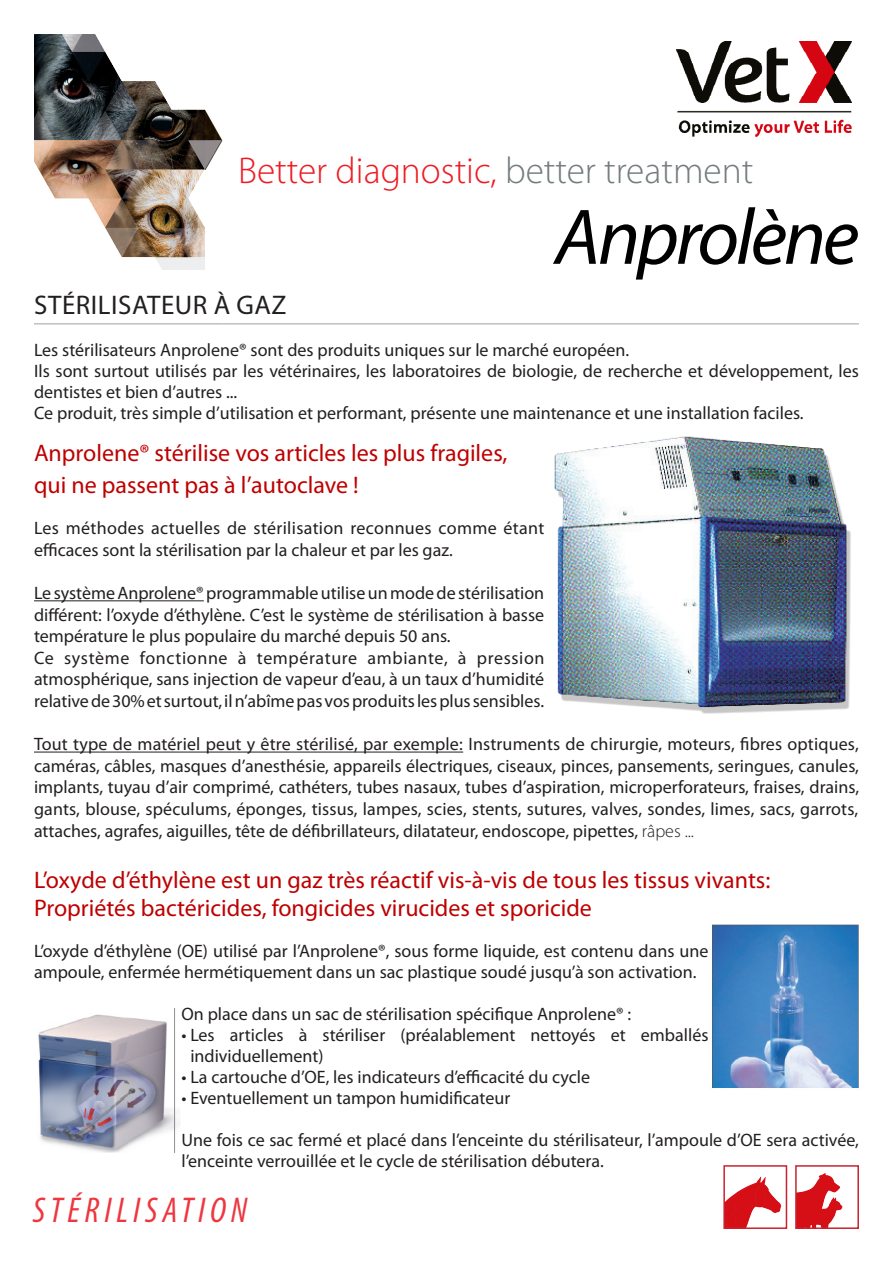
<style>
.page{position:relative;width:893px;height:1263px;background:#fff}
.page>*{position:absolute;margin:0;border:0;box-sizing:border-box;transform-origin:0 0}
.t1{font:italic 79.65px "Myriad Pro";letter-spacing:-.04em;color:#000001}
.t2{font:300 37.35px "Myriad Pro";color:#ed1c24}
.t3{font:italic condensed 36px "Myriad Pro";letter-spacing:.14em;color:#ee363f}
.t4{font:27px "Myriad Pro";letter-spacing:.02em;color:#231f20}
.t5{font:24px/31.5px "Myriad Pro";color:#be0000}
.t6{font:18px/21.6px "Myriad Pro";color:#231f20}
.s1{color:#737c7e}
.s2{font-weight:300}
</style>
<div class="page">
<img style="left:798px;top:1173px;width:45px;height:53px">
<div style="left:795px;top:1165px;width:64px;height:64px;border:2px solid #ca2230"></div>
<img style="left:726px;top:1176px;width:55px;height:50px">
<div style="left:723px;top:1165px;width:64px;height:64px;border:2px solid #ca2230"></div>
<hr style="left:34px;top:323px;width:189px;height:2px;background:#bebfc2">
<hr style="left:223px;top:323px;width:636px;height:2px;background:#bebfc2">
<img style="left:205px;top:110px;width:18px;height:32px">
<img style="left:34px;top:34px;width:171px;height:236px">
<img style="left:677px;top:42px;width:175px;height:94px">
<svg style="left:188px;top:140px;width:34px;height:59px"></svg>
<hr style="left:34px;top:600px;width:170px;height:1px;background:#231f20">
<hr style="left:34px;top:752px;width:429px;height:1px;background:#231f20">
<img style="left:554px;top:436px;width:297px;height:278px">
<img style="left:712px;top:924px;width:147px;height:165px">
<img style="left:38px;top:1009px;width:142px;height:143px">
<h2 class="t2" style="left:238px;top:148px;width:517px">Better diagnostic, <span class="s1">better treatment</span></h2>
<p class="t4" style="left:34px;top:288px;width:254px">STÉRILISATEUR À GAZ</p>
<p class="t1" style="left:555px;top:188px;width:305px">Anprolène</p>
<p class="t6" style="left:34px;top:339px;width:597px">Les stérilisateurs Anprolene® sont des produits uniques sur le marché européen.</p>
<p class="t6" style="left:34px;top:360px;width:826px;line-height:21px">Ils sont surtout utilisés par les vétérinaires, les laboratoires de biologie, de recherche et développement, les dentistes et bien d’autres ...</p>
<p class="t6" style="left:34px;top:402px;width:771px">Ce produit, très simple d’utilisation et performant, présente une maintenance et une installation faciles.</p>
<p class="t5" style="left:34px;top:437px;width:475px">Anprolene® stérilise vos articles les plus fragiles, qui ne passent pas à l’autoclave !</p>
<p class="t6" style="left:34px;top:517px;width:512px">Les méthodes actuelles de stérilisation reconnues comme étant efficaces sont la stérilisation par la chaleur et par les gaz.</p>
<p class="t6" style="left:34px;top:582px;width:512px;text-align:justify">Le système Anprolene® programmable utilise un mode de stérilisation différent: l’oxyde d’éthylène. C’est le système de stérilisation à basse température le plus populaire du marché depuis 50 ans.</p>
<p class="t6" style="left:34px;top:647px;width:512px;text-align:justify">Ce système fonctionne à température ambiante, à pression atmosphérique, sans injection de vapeur d’eau, à un taux d’humidité relative de 30% et surtout, il n’abîme pas vos produits les plus sensibles.</p>
<p class="t6" style="left:34px;top:733px;width:827px;text-align:justify">Tout type de matériel peut y être stérilisé, par exemple: Instruments de chirurgie, moteurs, fibres optiques, caméras, câbles, masques d’anesthésie, appareils électriques, ciseaux, pinces, pansements, seringues, canules, implants, tuyau d’air comprimé, cathéters, tubes nasaux, tubes d’aspiration, microperforateurs, fraises, drains, gants, blouse, spéculums, éponges, tissus, lampes, scies, stents, sutures, valves, sondes, limes, sacs, garrots, attaches, agrafes, aiguilles, tête de défibrillateurs, dilatateur, endoscope, pipettes, <span class="s2">râpes ...</span></p>
<p class="t5" style="left:34px;top:865px;width:738px;line-height:28.5px">L’oxyde d’éthylène est un gaz très réactif vis-à-vis de tous les tissus vivants:<br>Propriétés bactéricides, fongicides virucides et sporicide</p>
<p class="t6" style="left:34px;top:940px;width:676px;line-height:21px">L’oxyde d’éthylène (OE) utilisé par l’Anprolene®, sous forme liquide, est contenu dans une ampoule, enfermée hermétiquement dans un sac plastique soudé jusqu’à son activation.</p>
<p class="t6" style="left:181px;top:1003px;width:451px">On place dans un sac de stérilisation spécifique Anprolene® :</p>
<p class="t6" style="left:190px;top:1024px;width:520px;line-height:21px;text-indent:-9px">• Les articles à stériliser (préalablement nettoyés et emballés individuellement)</p>
<p class="t6" style="left:181px;top:1066px;width:410px">• La cartouche d’OE, les indicateurs d’efficacité du cycle</p>
<p class="t6" style="left:181px;top:1087px;width:330px">• Eventuellement un tampon humidificateur</p>
<p class="t6" style="left:181px;top:1129px;width:679px;line-height:21px">Une fois ce sac fermé et placé dans l’enceinte du stérilisateur, l’ampoule d’OE sera activée, l’enceinte verrouillée et le cycle de stérilisation débutera.</p>
<h3 class="t3" style="left:33px;top:1188px;width:216px">STÉRILISATION</h3>
</div>
